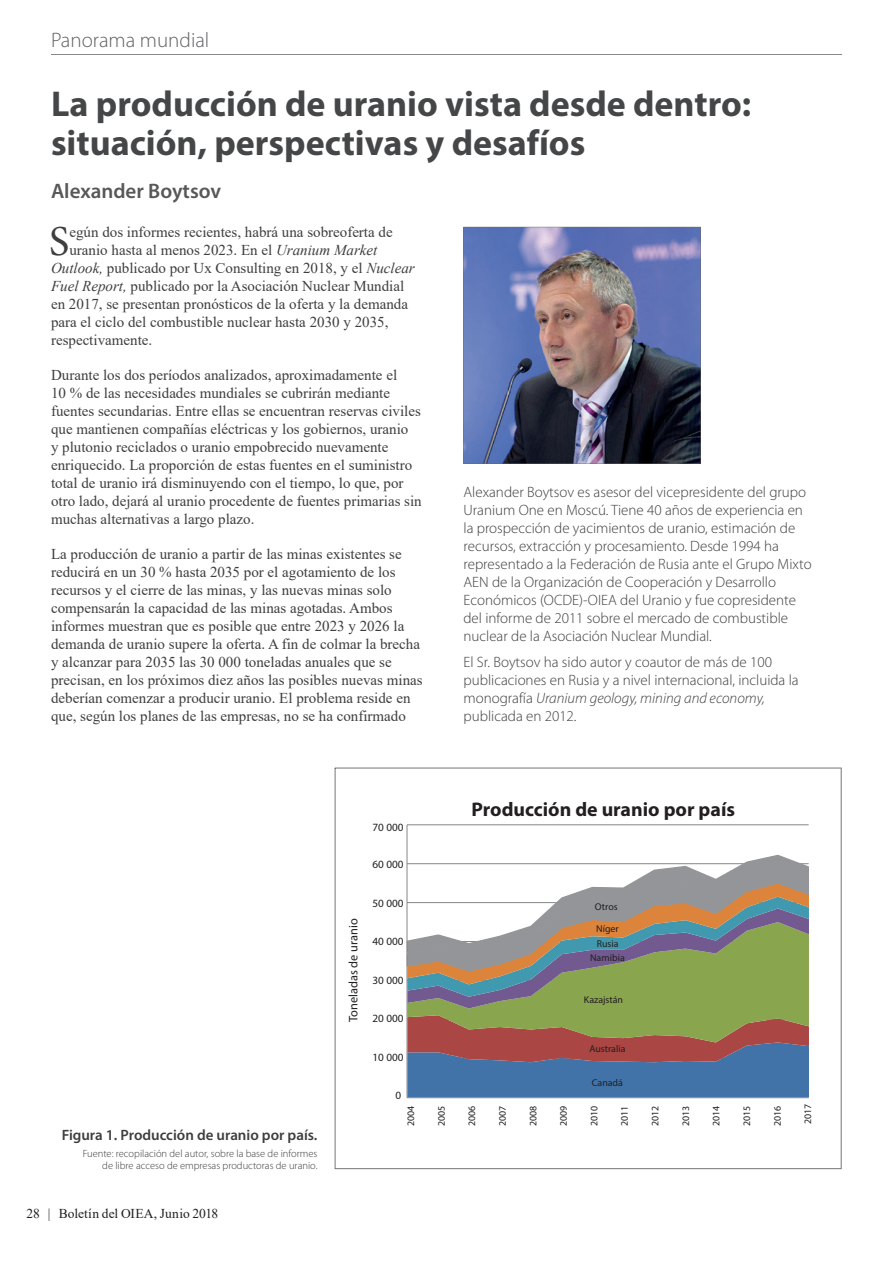
<style>
.page{position:relative;width:893px;height:1263px;background:#fff}
.page>*{position:absolute;margin:0;border:0;box-sizing:border-box;transform-origin:0 0}
.t1{font:42.75px "Minion Pro";color:#3e3e3f}
.t2{font:700 36px/39px "Myriad Pro";color:#454647}
.t3{font:600 21px "Myriad Pro";color:#57585a}
.t4{font:300 21px "Myriad Pro";color:#636366}
.t5{font:700 19.8px "Myriad Pro";color:#231f20}
.t6{font:15px/18px "Times New Roman";color:#3e3e3f}
.t7{font:300 15px/18px "Myriad Pro";color:#3e3e3f}
.t8{font:600 15px "Myriad Pro";color:#3e3e3f}
.t9{font:13.5px "Times New Roman";color:#231f20}
.t10{font:12.45px "Myriad Pro";color:#231f20}
.t11{font:11.1px "Myriad Pro";color:#231f20}
.t12{font:300 10.5px/12.6px "Myriad Pro";color:#3e3e3f;text-align:right}
.t13{font:9.9px "Myriad Pro";color:#231f20}
.s1{font-style:italic}
</style>
<div class="page">
<hr style="left:51px;top:54px;width:791px;height:1px;background:#87898c">
<svg style="left:335px;top:767px;width:507px;height:402px"></svg>
<img style="left:463px;top:227px;width:238px;height:237px">
<h3 class="t4" style="left:51px;top:27px;width:160px">Panorama mundial</h3>
<h2 class="t2" style="left:51px;top:83px;width:702px">La producción de uranio vista desde dentro: situación, perspectivas y desafíos</h2>
<h3 class="t3" style="left:51px;top:177px;width:172px">Alexander Boytsov</h3>
<h1 class="t1" style="left:49px;top:213px;width:22px">S</h1>
<p class="t6" style="left:69px;top:223px;width:325px">egún dos informes recientes, habrá una sobreoferta de</p>
<p class="t6" style="left:69px;top:241px;width:309px">uranio hasta al menos 2023. En el <span class="s1">Uranium Market</span></p>
<p class="t6" style="left:51px;top:259px;width:365px"><span class="s1">Outlook,</span> publicado por Ux Consulting en 2018, y el <span class="s1">Nuclear</span></p>
<p class="t6" style="left:51px;top:277px;width:355px"><span class="s1">Fuel Report,</span> publicado por la Asociación Nuclear Mundial</p>
<p class="t6" style="left:51px;top:295px;width:359px">en 2017, se presentan pronósticos de la oferta y la demanda</p>
<p class="t6" style="left:51px;top:313px;width:339px">para el ciclo del combustible nuclear hasta 2030 y 2035,</p>
<p class="t6" style="left:51px;top:331px;width:103px">respectivamente.</p>
<p class="t6" style="left:51px;top:366px;width:372px">Durante los dos períodos analizados, aproximadamente el<br>10 % de las necesidades mundiales se cubrirán mediante fuentes secundarias. Entre ellas se encuentran reservas civiles que mantienen compañías eléctricas y los gobiernos, uranio<br>y plutonio reciclados o uranio empobrecido nuevamente enriquecido. La proporción de estas fuentes en el suministro total de uranio irá disminuyendo con el tiempo, lo que, por otro lado, dejará al uranio procedente de fuentes primarias sin muchas alternativas a largo plazo.</p>
<p class="t6" style="left:51px;top:545px;width:373px">La producción de uranio a partir de las minas existentes se reducirá en un 30 % hasta 2035 por el agotamiento de los recursos y el cierre de las minas, y las nuevas minas solo compensarán la capacidad de las minas agotadas. Ambos informes muestran que es posible que entre 2023 y 2026 la demanda de uranio supere la oferta. A fin de colmar la brecha y alcanzar para 2035 las 30 000 toneladas anuales que se precisan, en los próximos diez años las posibles nuevas minas deberían comenzar a producir uranio. El problema reside en que, según los planes de las empresas, no se ha confirmado</p>
<p class="t11" style="left:373px;top:820px;width:33px">70 000</p>
<p class="t11" style="left:373px;top:857px;width:33px">60 000</p>
<p class="t10" style="left:346px;top:1022px;width:105px;rotate:-90deg">Toneladas de uranio</p>
<p class="t11" style="left:373px;top:896px;width:33px">50 000</p>
<p class="t11" style="left:373px;top:934px;width:33px">40 000</p>
<p class="t11" style="left:373px;top:973px;width:33px">30 000</p>
<p class="t11" style="left:373px;top:1012px;width:33px">20 000</p>
<p class="t11" style="left:373px;top:1050px;width:33px">10 000</p>
<p class="t11" style="left:395px;top:1089px;width:7px">0</p>
<p class="t7" style="left:463px;top:483px;width:350px">Alexander Boytsov es asesor del vicepresidente del grupo Uranium One en Moscú. Tiene 40 años de experiencia en la prospección de yacimientos de uranio, estimación de recursos, extracción y procesamiento. Desde 1994 ha representado a la Federación de Rusia ante el Grupo Mixto AEN de la Organización de Cooperación y Desarrollo Económicos (OCDE)-OIEA del Uranio y fue copresidente del informe de 2011 sobre el mercado de combustible nuclear de la Asociación Nuclear Mundial.</p>
<p class="t7" style="left:463px;top:653px;width:337px">El Sr. Boytsov ha sido autor y coautor de más de 100 publicaciones en Rusia y a nivel internacional, incluida la monografía <span class="s1">Uranium geology, mining and economy, </span>publicada en 2012.</p>
<h3 class="t5" style="left:471px;top:797px;width:265px">Producción de uranio por país</h3>
<p class="t13" style="left:595px;top:900px;width:24px">Otros</p>
<p class="t13" style="left:596px;top:922px;width:24px">Níger</p>
<p class="t13" style="left:597px;top:937px;width:23px">Rusia</p>
<p class="t13" style="left:590px;top:951px;width:36px">Namibia</p>
<p class="t13" style="left:584px;top:994px;width:41px">Kazajstán</p>
<p class="t13" style="left:589px;top:1042px;width:38px">Australia</p>
<p class="t13" style="left:592px;top:1076px;width:33px">Canadá</p>
<p class="t8" style="left:62px;top:1125px;width:257px">Figura 1. Producción de uranio por país.</p>
<p class="t12" style="left:83px;top:1147px;width:236px">Fuente: recopilación del autor, sobre la base de informes de libre acceso de empresas productoras de uranio.</p>
<p class="t9" style="left:26px;top:1204px;width:193px">28 | Boletín del OIEA, Junio 2018</p>
<p class="t13" style="left:405px;top:1126px;width:22px;rotate:-90deg">2004</p>
<p class="t13" style="left:435px;top:1126px;width:22px;rotate:-90deg">2005</p>
<p class="t13" style="left:466px;top:1126px;width:22px;rotate:-90deg">2006</p>
<p class="t13" style="left:496px;top:1126px;width:22px;rotate:-90deg">2007</p>
<p class="t13" style="left:527px;top:1126px;width:22px;rotate:-90deg">2008</p>
<p class="t13" style="left:557px;top:1126px;width:22px;rotate:-90deg">2009</p>
<p class="t13" style="left:588px;top:1126px;width:22px;rotate:-90deg">2010</p>
<p class="t13" style="left:619px;top:1126px;width:22px;rotate:-90deg">2011</p>
<p class="t13" style="left:649px;top:1126px;width:22px;rotate:-90deg">2012</p>
<p class="t13" style="left:680px;top:1126px;width:22px;rotate:-90deg">2013</p>
<p class="t13" style="left:710px;top:1126px;width:22px;rotate:-90deg">2014</p>
<p class="t13" style="left:741px;top:1126px;width:22px;rotate:-90deg">2015</p>
<p class="t13" style="left:771px;top:1126px;width:22px;rotate:-90deg">2016</p>
<p class="t13" style="left:802px;top:1124px;width:22px;rotate:-90deg">2017</p>
</div>
